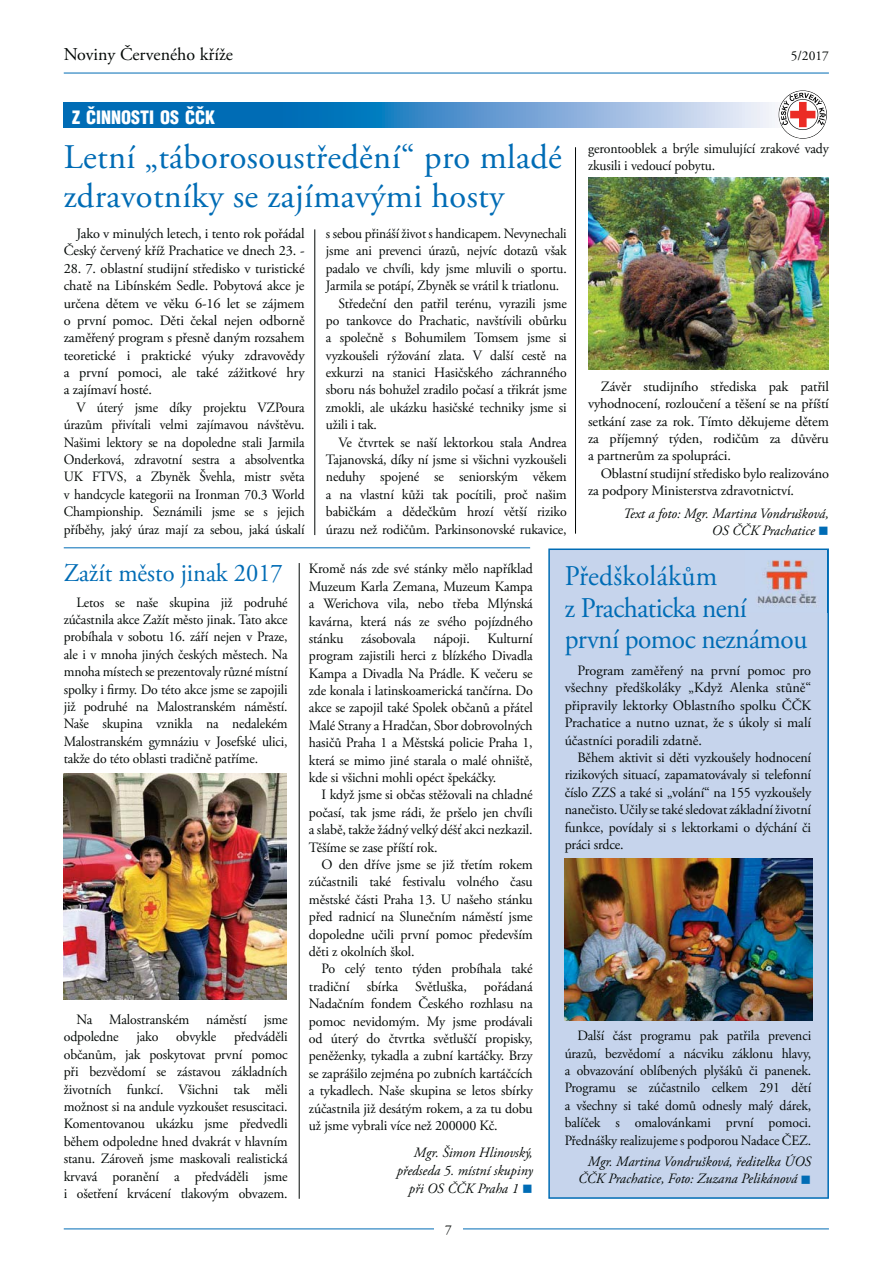
<style>
.page{position:relative;width:893px;height:1263px;background:#fff}
.page>*{position:absolute;margin:0;border:0;box-sizing:border-box;transform-origin:0 0}
.t1{font:34.5px/39px "Adobe Garamond Pro";letter-spacing:.01em;color:#006cb5}
.t2{font:28.5px/31.5px "Adobe Garamond Pro";letter-spacing:-.02em;color:#006cb5;scale:.96 1}
.t3{font:25.5px "Adobe Garamond Pro";color:#006cb5;scale:.96 1}
.t4{font:18px "Adobe Garamond Pro";color:#030806}
.t5{font:900 18px "Switzerland Cond";color:#fff}
.t6{font:14.25px/17.4px "Adobe Garamond Pro";letter-spacing:-.01em;color:#030806;text-align:justify}
.t7{font:14.25px/17.4px "Adobe Garamond Pro";letter-spacing:-.01em;color:#030806;text-align:justify;scale:.96 1}
.t8{font:14.25px/17.4px "Adobe Garamond Pro";letter-spacing:-.01em;color:#030806;text-align:justify;scale:.95 1}
.t9{font:italic 14.25px/17.4px "Adobe Garamond Pro";color:#030806}
.t10{font:13.5px "Adobe Garamond Pro";color:#030806}
</style>
<div class="page">
<hr style="left:64px;top:73px;width:765px;height:1px;background:#006cb5">
<hr style="left:64px;top:1229px;width:765px;height:1px;background:#006cb5">
<div style="left:434px;top:1216px;width:28px;height:26px;background:#fff"></div>
<div style="left:548px;top:549px;width:281px;height:650px;background:#c6d4ec"></div>
<hr style="left:64px;top:547px;width:466px;height:1px;background:#006cb5">
<svg style="left:64px;top:102px;width:763px;height:26px;background:#5096cb"></svg>
<svg style="left:778px;top:90px;width:34px;height:49px"></svg>
<img style="left:588px;top:178px;width:241px;height:192px">
<img style="left:565px;top:859px;width:248px;height:162px">
<img style="left:64px;top:774px;width:222px;height:226px">
<img style="left:745px;top:551px;width:83px;height:62px">
<svg style="left:745px;top:596px;width:2px;height:17px"></svg>
<hr style="left:314px;top:229px;width:1px;height:306px;background:#030806">
<hr style="left:575px;top:147px;width:1px;height:387px;background:#030806">
<hr style="left:299px;top:563px;width:1px;height:636px;background:#030806">
<svg style="left:802px;top:1175px;width:8px;height:9px"></svg>
<p class="t4" style="left:64px;top:47px;width:171px">Noviny Červeného kříže</p>
<p class="t10" style="left:791px;top:50px;width:40px">5/2017</p>
<p class="t5" style="left:72px;top:110px;width:145px">Z ČINNOSTI OS ČČK</p>
<h1 class="t1" style="left:64px;top:140px;width:500px">Letní „táborosoustředění“ pro mladé zdravotníky se zajímavými hosty</h1>
<p class="t6" style="left:64px;top:226px;width:242px;text-align:right">Jako v minulých letech, i tento rok pořádal<br>Český červený kříž Prachatice ve dnech 23. -</p>
<p class="t6" style="left:64px;top:261px;width:242px">28. 7. oblastní studijní středisko v turistické chatě na Libínském Sedle. Pobytová akce je určena dětem ve věku 6-16 let se zájmem o první pomoc. Děti čekal nejen odborně zaměřený program s přesně daným rozsahem teoretické i praktické výuky zdravovědy a první pomoci, ale také zážitkové hry a zajímaví hosté.</p>
<p class="t8" style="left:64px;top:400px;width:255px;text-indent:13px">V úterý jsme díky projektu VZPoura úrazům přivítali velmi zajímavou návštěvu.<br>Našimi lektory se na dopoledne stali Jarmila Onderková, zdravotní sestra a absolventka UK FTVS, a Zbyněk Švehla, mistr světa v handcycle kategorii na Ironman 70.3 World Championship. Seznámili jsme se s jejich příběhy, jaký úraz mají za sebou, jaká úskalí</p>
<p class="t8" style="left:326px;top:226px;width:255px">s sebou přináší život s handicapem. Nevynechali</p>
<p class="t8" style="left:326px;top:243px;width:255px">jsme ani prevenci úrazů, nejvíc dotazů však</p>
<p class="t8" style="left:326px;top:261px;width:255px">padalo ve chvíli, kdy jsme mluvili o sportu.</p>
<p class="t8" style="left:326px;top:278px;width:247px">Jarmila se potápí, Zbyněk se vrátil k triatlonu.</p>
<p class="t7" style="left:339px;top:295px;width:239px">Středeční den patřil terénu, vyrazili jsme</p>
<p class="t7" style="left:326px;top:313px;width:252px">po tankovce do Prachatic, navštívili obůrku</p>
<p class="t7" style="left:326px;top:330px;width:252px">a společně s Bohumilem Tomsem jsme si</p>
<p class="t7" style="left:326px;top:348px;width:252px">vyzkoušeli rýžování zlata. V další cestě na</p>
<p class="t7" style="left:326px;top:365px;width:252px">exkurzi na stanici Hasičského záchranného</p>
<p class="t7" style="left:326px;top:382px;width:252px">sboru nás bohužel zradilo počasí a třikrát jsme</p>
<p class="t7" style="left:326px;top:400px;width:252px">zmokli, ale ukázku hasičské techniky jsme si</p>
<p class="t7" style="left:326px;top:417px;width:55px">užili i tak.</p>
<p class="t6" style="left:339px;top:435px;width:230px">Ve čtvrtek se naší lektorkou stala Andrea</p>
<p class="t6" style="left:326px;top:452px;width:242px">Tajanovská, díky ní jsme si všichni vyzkoušeli</p>
<p class="t6" style="left:326px;top:469px;width:242px">neduhy spojené se seniorským věkem</p>
<p class="t6" style="left:326px;top:487px;width:242px">a na vlastní kůži tak pocítili, proč našim</p>
<p class="t6" style="left:326px;top:504px;width:242px">babičkám a dědečkům hrozí větší riziko</p>
<p class="t6" style="left:326px;top:522px;width:242px">úrazu než rodičům. Parkinsonovské rukavice,</p>
<p class="t6" style="left:588px;top:141px;width:242px">gerontooblek a brýle simulující zrakové vady zkusili i vedoucí pobytu.</p>
<p class="t6" style="left:588px;top:379px;width:242px;text-indent:13px">Závěr studijního střediska pak patřil vyhodnocení, rozloučení a těšení se na příští setkání zase za rok. Tímto děkujeme dětem za příjemný týden, rodičům za důvěru a partnerům za spolupráci.</p>
<p class="t6" style="left:588px;top:466px;width:242px;text-indent:13px">Oblastní studijní středisko bylo realizováno za podpory Ministerstva zdravotnictví.</p>
<p class="t9" style="left:712px;top:506px;width:119px;text-indent:-89px">Text a foto: Mgr. Martina Vondrušková,<br>OS ČČK Prachatice</p>
<h3 class="t3" style="left:64px;top:563px;width:230px">Zažít město jinak 2017</h3>
<p class="t7" style="left:64px;top:595px;width:235px;text-indent:13px">Letos se naše skupina již podruhé zúčastnila akce Zažít město jinak. Tato akce probíhala v sobotu 16. září nejen v Praze, ale i v mnoha jiných českých městech. Na mnoha místech se prezentovaly různé místní spolky i firmy. Do této akce jsme se zapojili již podruhé na Malostranském náměstí.<br>Naše skupina vznikla na nedalekém Malostranském gymnáziu v Josefské ulici, takže do této oblasti tradičně patříme.</p>
<p class="t6" style="left:64px;top:1012px;width:225px;text-indent:13px">Na Malostranském náměstí jsme odpoledne jako obvykle předváděli občanům, jak poskytovat první pomoc při bezvědomí se zástavou základních životních funkcí. Všichni tak měli možnost si na andule vyzkoušet resuscitaci.<br>Komentovanou ukázku jsme předvedli během odpoledne hned dvakrát v hlavním stanu. Zároveň jsme maskovali realistická krvavá poranění a předváděli jsme i ošetření krvácení tlakovým obvazem.</p>
<p class="t6" style="left:309px;top:561px;width:225px">Kromě nás zde své stánky mělo například Muzeum Karla Zemana, Muzeum Kampa a Werichova vila, nebo třeba Mlýnská kavárna, která nás ze svého pojízdného stánku zásobovala nápoji. Kulturní program zajistili herci z blízkého Divadla Kampa a Divadla Na Prádle. K večeru se zde konala i latinskoamerická tančírna. Do akce se zapojil také Spolek občanů a přátel Malé Strany a Hradčan, Sbor dobrovolných hasičů Praha 1 a Městská policie Praha 1, která se mimo jiné starala o malé ohniště, kde si všichni mohli opéct špekáčky.</p>
<p class="t6" style="left:309px;top:787px;width:225px;text-indent:13px">I když jsme si občas stěžovali na chladné počasí, tak jsme rádi, že pršelo jen chvíli a slabě, takže žádný velký déšť akci nezkazil.<br>Těšíme se zase příští rok.</p>
<p class="t6" style="left:309px;top:857px;width:225px;text-indent:13px">O den dříve jsme se již třetím rokem zúčastnili také festivalu volného času městské části Praha 13. U našeho stánku před radnicí na Slunečním náměstí jsme dopoledne učili první pomoc především děti z okolních škol.</p>
<p class="t6" style="left:309px;top:961px;width:225px;text-indent:13px">Po celý tento týden probíhala také tradiční sbírka Světluška, pořádaná Nadačním fondem Českého rozhlasu na pomoc nevidomým. My jsme prodávali od úterý do čtvrtka světluščí propisky, peněženky, tykadla a zubní kartáčky. Brzy se zaprášilo zejména po zubních kartáčcích a tykadlech. Naše skupina se letos sbírky zúčastnila již desátým rokem, a za tu dobu už jsme vybrali více než 200000 Kč.</p>
<p class="t9" style="left:414px;top:1145px;width:120px">Mgr. Šimon Hlinovský,</p>
<p class="t9" style="left:397px;top:1163px;width:138px">předseda 5. místní skupiny</p>
<p class="t9" style="left:409px;top:1181px;width:111px">při OS ČČK Praha 1</p>
<p class="t10" style="left:445px;top:1224px;width:8px">7</p>
<h2 class="t2" style="left:565px;top:563px;width:254px">Předškolákům<br>z Prachaticka není první pomoc neznámou</h2>
<p class="t6" style="left:565px;top:663px;width:248px;text-indent:13px">Program zaměřený na první pomoc pro všechny předškoláky „Když Alenka stůně“ připravily lektorky Oblastního spolku ČČK Prachatice a nutno uznat, že s úkoly si malí účastníci poradili zdatně.</p>
<p class="t6" style="left:565px;top:750px;width:248px;text-indent:13px">Během aktivit si děti vyzkoušely hodnocení rizikových situací, zapamatovávaly si telefonní číslo ZZS a také si „volání“ na 155 vyzkoušely nanečisto. Učily se také sledovat základní životní funkce, povídaly si s lektorkami o dýchání či práci srdce.</p>
<p class="t7" style="left:565px;top:1028px;width:258px;text-indent:13px">Další část programu pak patřila prevenci úrazů, bezvědomí a nácviku záklonu hlavy, a obvazování oblíbených plyšáků či panenek.<br>Programu se zúčastnilo celkem 291 dětí a všechny si také domů odnesly malý dárek, balíček s omalovánkami první pomoci.<br>Přednášky realizujeme s podporou Nadace ČEZ.</p>
<p class="t9" style="left:578px;top:1154px;width:235px;text-indent:10px">Mgr. Martina Vondrušková, ředitelka ÚOS<br>ČČK Prachatice, Foto: Zuzana Pelikánová</p>
</div>
